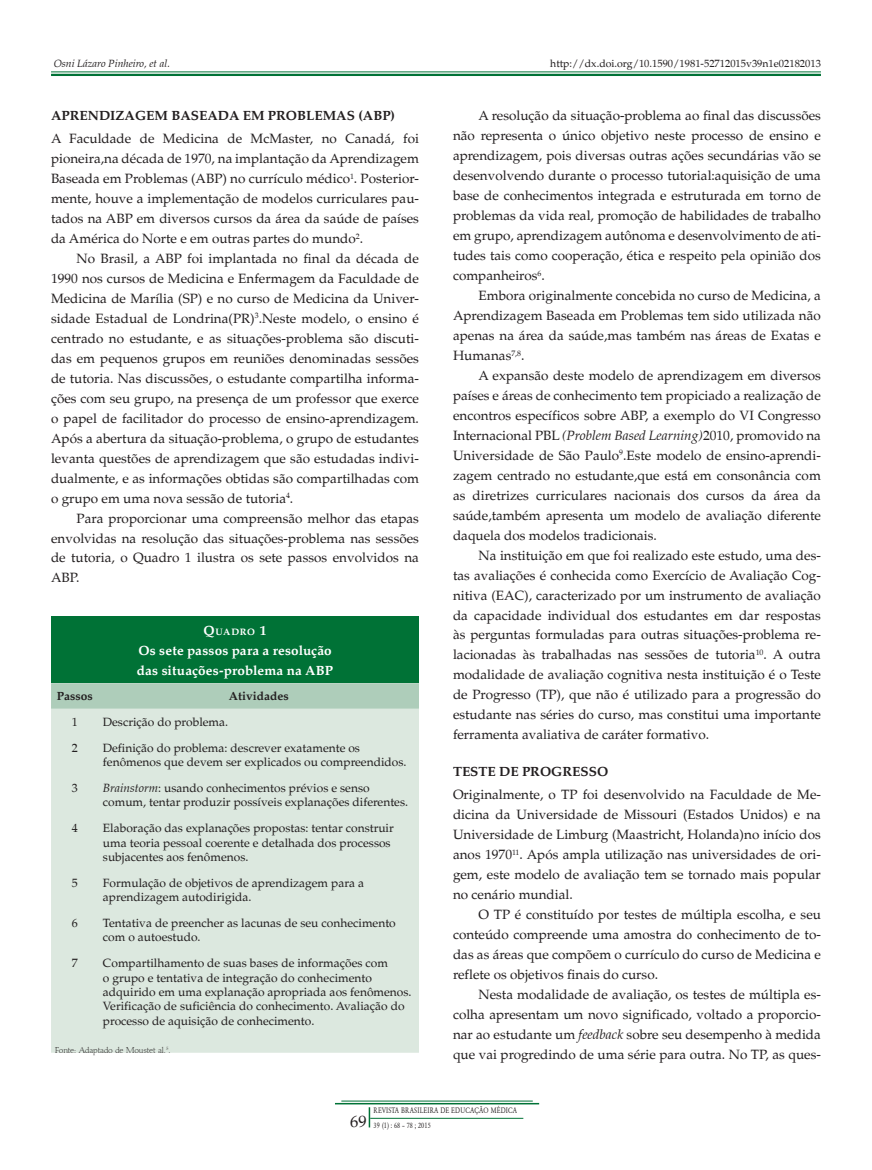
<style>
.page{position:relative;width:872px;height:1170px;background:#fff}
.page>*{position:absolute;margin:0;border:0;box-sizing:border-box;transform-origin:0 0}
.Num_Footer{font:16.5px "Palton Roman";color:#231f20}
.Body_text{font:13.5px/20px "Palton Roman";color:#231f20;text-align:justify}
.Left{font:13.5px/20px "Palton Roman";color:#231f20;text-align:justify}
.O_White{font:700 13.5px/20px "Palton";letter-spacing:.01em;color:#fff}
.G_Abre{font:700 13.5px "Palton";color:#231f20}
.G{font:700 13.5px "Palton";color:#231f20}
.TE{font:12px/14.4px "Palton Roman";color:#231f20}
.t1{font:700 12px "Palton";color:#231f20}
.t2{font:10.5px "Palton Roman";color:#231f20}
.t3{font:italic 10.5px "Palton";color:#231f20}
.O_White-2{font:700 9.45px "Palton";letter-spacing:.06em;color:#fff}
.fonte{font:300 9px "Palton";color:#231f20}
.t4{font:8.25px "Garamond";letter-spacing:.03em;color:#231f20;scale:.8 1}
.s1{font-size:13.5px}
.s2{font-family:"Palton";font-style:italic}
</style>
<div class="page">
<hr style="left:370px;top:1117px;width:153px;height:1px;background:#007236">
<svg style="left:369px;top:1107px;width:1px;height:20px"></svg>
<hr style="left:341px;top:1100px;width:192px;height:1px;background:#007236">
<hr style="left:335px;top:1102px;width:204px;height:2px;background:#007236">
<hr style="left:51px;top:71px;width:770px;height:1px;background:#007236">
<hr style="left:51px;top:74px;width:770px;height:2px;background:#007236">
<div style="left:51px;top:616px;width:368px;height:67px;background:#007236"></div>
<div style="left:51px;top:683px;width:368px;height:25px;background:#aecdba"></div>
<div style="left:51px;top:708px;width:368px;height:344px;background:#dce8df"></div>
<p class="t3" style="left:54px;top:58px;width:118px">Osni Lázaro Pinheiro, et al.</p>
<p class="t2" style="left:550px;top:57px;width:272px">http://dx.doi.org/10.1590/1981-52712015v39n1e02182013</p>
<p class="G_Abre" style="left:51px;top:108px;width:345px">APRENDIZAGEM BASEADA EM PROBLEMAS (ABP)</p>
<p class="Left" style="left:51px;top:129px;width:369px">A Faculdade de Medicina de McMaster, no Canadá, foi pioneira,na década de 1970, na implantação da Aprendizagem Baseada em Problemas (ABP) no currículo médico<sup>1</sup>. Posterior&shy;mente, houve a implementação de modelos curriculares pau&shy;tados na ABP em diversos cursos da área da saúde de países da América do Norte e em outras partes do mundo<sup>2</sup>.</p>
<p class="Body_text" style="left:51px;top:249px;width:369px;text-indent:26px">No Brasil, a ABP foi implantada no final da década de 1990 nos cursos de Medicina e Enfermagem da Faculdade de Medicina de Marília (SP) e no curso de Medicina da Univer&shy;sidade Estadual de Londrina(PR)<sup>3</sup>.Neste modelo, o ensino é centrado no estudante, e as situações-problema são discuti&shy;das em pequenos grupos em reuniões denominadas sessões de tutoria. Nas discussões, o estudante compartilha informa&shy;ções com seu grupo, na presença de um professor que exerce o papel de facilitador do processo de ensino-aprendizagem.<br>Após a abertura da situação-problema, o grupo de estudantes levanta questões de aprendizagem que são estudadas indivi&shy;dualmente, e as informações obtidas são compartilhadas com o grupo em uma nova sessão de tutoria<sup>4</sup>.</p>
<p class="Body_text" style="left:51px;top:508px;width:369px;text-indent:26px">Para proporcionar uma compreensão melhor das etapas envolvidas na resolução das situações-problema nas sessões de tutoria, o Quadro 1 ilustra os sete passos envolvidos na ABP.</p>
<p class="O_White-2" style="left:203px;top:626px;width:65px"><span class="s1">Q</span>UADRO <span class="s1">1</span></p>
<p class="O_White" style="left:137px;top:640px;width:198px">Os sete passos para a resolução das situações-problema na ABP</p>
<p class="t1" style="left:57px;top:689px;width:37px">Passos</p>
<p class="t1" style="left:229px;top:689px;width:61px">Atividades</p>
<p class="TE" style="left:72px;top:715px;width:7px">1</p>
<p class="TE" style="left:103px;top:715px;width:127px">Descrição do problema.</p>
<p class="TE" style="left:72px;top:740px;width:7px">2</p>
<p class="TE" style="left:103px;top:740px;width:305px">Definição do problema: descrever exatamente os fenômenos que devem ser explicados ou compreendidos.</p>
<p class="TE" style="left:72px;top:780px;width:7px">3</p>
<p class="TE" style="left:103px;top:781px;width:307px"><span class="s2">Brainstorm</span>: usando conhecimentos prévios e senso comum, tentar produzir possíveis explanações diferentes.</p>
<p class="TE" style="left:72px;top:821px;width:7px">4</p>
<p class="TE" style="left:103px;top:821px;width:292px">Elaboração das explanações propostas: tentar construir uma teoria pessoal coerente e detalhada dos processos subjacentes aos fenômenos.</p>
<p class="TE" style="left:72px;top:875px;width:7px">5</p>
<p class="TE" style="left:103px;top:875px;width:263px">Formulação de objetivos de aprendizagem para a aprendizagem autodirigida.</p>
<p class="TE" style="left:72px;top:915px;width:7px">6</p>
<p class="TE" style="left:103px;top:915px;width:294px">Tentativa de preencher as lacunas de seu conhecimento com o autoestudo.</p>
<p class="TE" style="left:72px;top:955px;width:7px">7</p>
<p class="TE" style="left:103px;top:955px;width:310px">Compartilhamento de suas bases de informações com<br>o grupo e tentativa de integração do conhecimento adquirido em uma explanação apropriada aos fenômenos.<br>Verificação de suficiência do conhecimento. Avaliação do processo de aquisição de conhecimento.</p>
<p class="fonte" style="left:55px;top:1044px;width:117px">Fonte: Adaptado de Moustet al.<sup>5</sup>.</p>
<p class="Body_text" style="left:453px;top:106px;width:369px;text-indent:26px">A resolução da situação-problema ao final das discussões não representa o único objetivo neste processo de ensino e aprendizagem, pois diversas outras ações secundárias vão se desenvolvendo durante o processo tutorial:aquisição de uma base de conhecimentos integrada e estruturada em torno de problemas da vida real, promoção de habilidades de trabalho em grupo, aprendizagem autônoma e desenvolvimento de ati&shy;tudes tais como cooperação, ética e respeito pela opinião dos companheiros<sup>6</sup>.</p>
<p class="Body_text" style="left:453px;top:286px;width:369px;text-indent:26px">Embora originalmente concebida no curso de Medicina, a Aprendizagem Baseada em Problemas tem sido utilizada não apenas na área da saúde,mas também nas áreas de Exatas e Humanas<sup>7,8</sup>.</p>
<p class="Body_text" style="left:453px;top:365px;width:369px;text-indent:26px">A expansão deste modelo de aprendizagem em diversos países e áreas de conhecimento tem propiciado a realização de encontros específicos sobre ABP, a exemplo do VI Congresso Internacional PBL <span class="s2">(Problem Based Learning)</span>2010, promovido na Universidade de São Paulo<sup>9</sup>.Este modelo de ensino-aprendi&shy;zagem centrado no estudante,que está em consonância com as diretrizes curriculares nacionais dos cursos da área da saúde,também apresenta um modelo de avaliação diferente daquela dos modelos tradicionais.</p>
<p class="Body_text" style="left:453px;top:545px;width:369px;text-indent:26px">Na instituição em que foi realizado este estudo, uma des&shy;tas avaliações é conhecida como Exercício de Avaliação Cog&shy;nitiva (EAC), caracterizado por um instrumento de avaliação da capacidade individual dos estudantes em dar respostas às perguntas formuladas para outras situações-problema re&shy;lacionadas às trabalhadas nas sessões de tutoria<sup>10</sup>. A outra modalidade de avaliação cognitiva nesta instituição é o Teste de Progresso (TP), que não é utilizado para a progressão do estudante nas séries do curso, mas constitui uma importante ferramenta avaliativa de caráter formativo.</p>
<p class="G" style="left:453px;top:763px;width:157px">TESTE DE PROGRESSO</p>
<p class="Left" style="left:453px;top:784px;width:369px">Originalmente, o TP foi desenvolvido na Faculdade de Me&shy;dicina da Universidade de Missouri (Estados Unidos) e na Universidade de Limburg (Maastricht, Holanda)no início dos anos 1970<sup>11</sup>. Após ampla utilização nas universidades de ori&shy;gem, este modelo de avaliação tem se tornado mais popular no cenário mundial.</p>
<p class="Body_text" style="left:453px;top:904px;width:369px;text-indent:26px">O TP é constituído por testes de múltipla escolha, e seu conteúdo compreende uma amostra do conhecimento de to&shy;das as áreas que compõem o currículo do curso de Medicina e reflete os objetivos finais do curso.</p>
<p class="Body_text" style="left:453px;top:984px;width:369px;text-indent:26px">Nesta modalidade de avaliação, os testes de múltipla es&shy;colha apresentam um novo significado, voltado a proporcio&shy;nar ao estudante um <span class="s2">feedback</span> sobre seu desempenho à medida que vai progredindo de uma série para outra. No TP, as ques-</p>
<p class="t4" style="left:373px;top:1105px;width:181px">REVISTA BRASILEIRA DE EDUCAÇÃO MÉDICA</p>
<p class="Num_Footer" style="left:350px;top:1111px;width:18px">69</p>
<p class="t4" style="left:373px;top:1120px;width:73px">39 (1) : 68 – 78 ; 2015</p>
</div>
